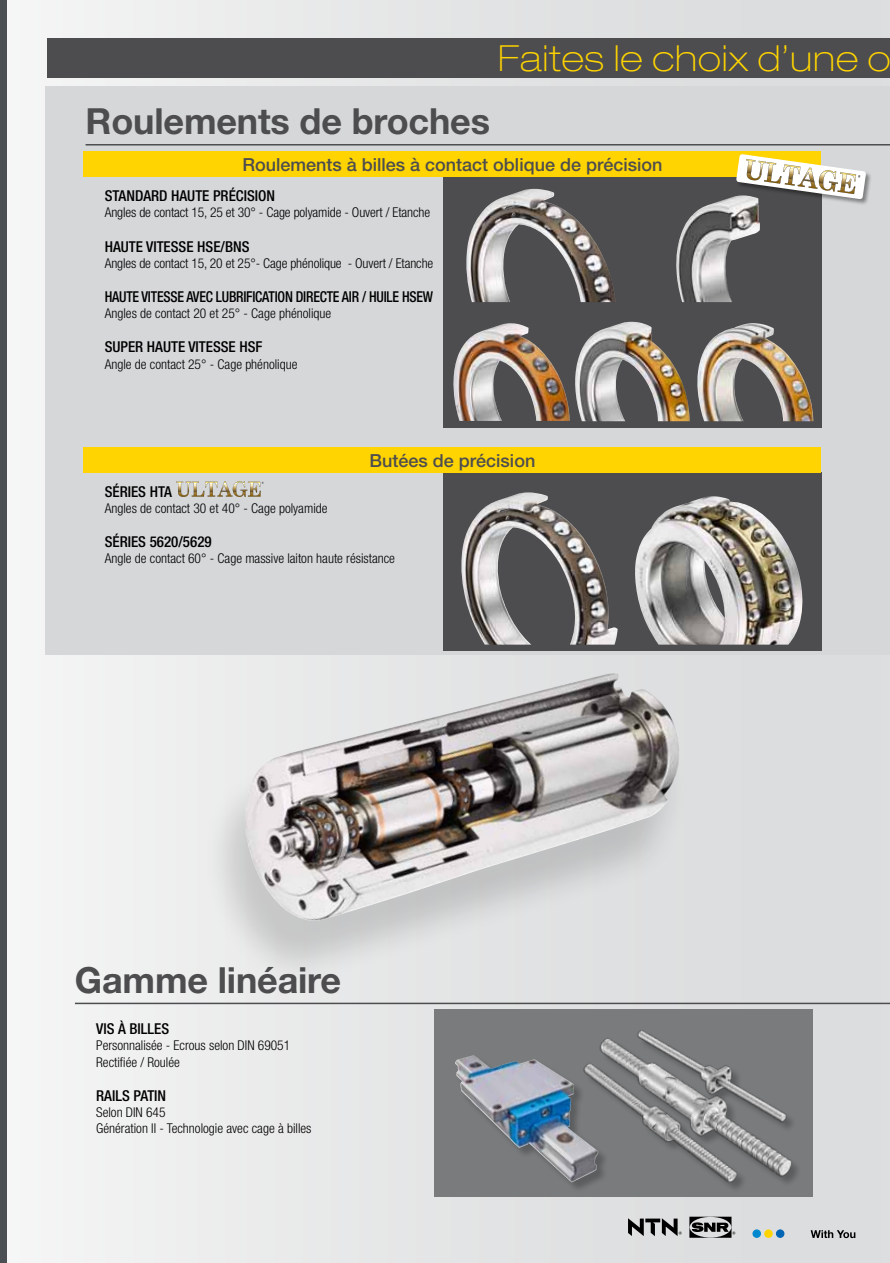
<style>
.page{position:relative;width:890px;height:1263px;background:#fff}
.page>*{position:absolute;margin:0;border:0;box-sizing:border-box;transform-origin:0 0}
.t1{font:700 36px "Helvetica Neue";letter-spacing:-.005em;color:#4d4d4f}
.t2{font:100 expanded 36px "Helvetica Neue";letter-spacing:.025em;color:#ffd400}
.t3{font:500 18px "Helvetica Neue";color:#4d4d4f}
.t4{font:500 condensed 15px "Helvetica Neue";color:#000}
.t5{font:500 condensed 15px "Helvetica Neue";color:#000;scale:.92 1}
.t6{font:300 condensed 13.5px/16.2px "Helvetica Neue";color:#000}
</style>
<div class="page">
<div style="left:7px;top:0;width:883px;height:1262px;background:linear-gradient(to right,#f3f3f3,#d7d8d9)"></div>
<div style="left:0;top:0;width:7px;height:1262px;background:#4b4f53"></div>
<svg style="left:628px;top:1217px;width:54px;height:18px"></svg>
<svg style="left:689px;top:1216px;width:46px;height:21px"></svg>
<svg style="left:810px;top:1229px;width:45px;height:8px"></svg>
<div style="left:752px;top:1229px;width:9px;height:8px;background:#0089cf;border-radius:50%"></div>
<div style="left:776px;top:1229px;width:8px;height:8px;background:#0066b3;border-radius:50%"></div>
<div style="left:764px;top:1229px;width:8px;height:8px;background:#ffd400;border-radius:50%"></div>
<div style="left:45px;top:86px;width:845px;height:568px;background:#d5d7d8"></div>
<div style="left:443px;top:176px;width:378px;height:251px;background:#4d4d4f"></div>
<div style="left:443px;top:472px;width:378px;height:179px;background:#4d4d4f"></div>
<div style="left:434px;top:1009px;width:379px;height:187px;background:#797b7d"></div>
<div style="left:83px;top:151px;width:738px;height:25px;background:#ffd400"></div>
<div style="left:83px;top:446px;width:738px;height:26px;background:#ffd400"></div>
<hr style="left:86px;top:144px;width:804px;height:1px;background:#4d4d4f">
<div style="left:47px;top:38px;width:843px;height:40px;background:#4d4d4f"></div>
<hr style="left:75px;top:1002px;width:815px;height:1px;background:#4d4d4f">
<div style="left:736px;top:154px;width:136px;height:52px;background:#000;opacity:.4"></div>
<svg style="left:736px;top:154px;width:130px;height:45px"></svg>
<svg style="left:176px;top:481px;width:88px;height:16px"></svg>
<img style="left:466px;top:189px;width:149px;height:113px">
<img style="left:676px;top:195px;width:84px;height:107px">
<img style="left:453px;top:323px;width:116px;height:98px">
<img style="left:461px;top:492px;width:156px;height:152px">
<div style="left:201px;top:685px;width:490px;height:302px;background:#000;opacity:.15"></div>
<img style="left:244px;top:673px;width:436px;height:248px">
<img style="left:635px;top:496px;width:168px;height:148px">
<img style="left:455px;top:1055px;width:124px;height:127px">
<img style="left:579px;top:1030px;width:219px;height:159px">
<img style="left:697px;top:323px;width:116px;height:98px">
<img style="left:575px;top:322px;width:114px;height:99px">
<h1 class="t2" style="left:498px;top:37px;width:394px">Faites le choix d’une o</h1>
<h1 class="t1" style="left:86px;top:99px;width:406px">Roulements de broches</h1>
<h2 class="t3" style="left:242px;top:154px;width:421px">Roulements à billes à contact oblique de précision</h2>
<p class="t4" style="left:105px;top:187px;width:172px">STANDARD HAUTE PRÉCISION</p>
<p class="t6" style="left:105px;top:204px;width:327px">Angles de contact 15, 25 et 30° - Cage polyamide - Ouvert / Etanche</p>
<p class="t4" style="left:105px;top:237px;width:146px">HAUTE VITESS E HSE/BNS</p>
<p class="t6" style="left:105px;top:255px;width:330px">Angles de contact 15, 20 et 25°- Cage phénolique - Ouvert / Etanche</p>
<p class="t5" style="left:105px;top:288px;width:358px">HAUTE VITESSE AVEC LUBRIFICATION DIRECTE AIR / HUILE HSEW</p>
<p class="t6" style="left:105px;top:305px;width:228px">Angles de contact 20 et 25° - Cage phénolique</p>
<p class="t4" style="left:105px;top:338px;width:158px">SUPER HAUTE VITESSE HSF</p>
<p class="t6" style="left:105px;top:355px;width:194px">Angle de contact 25° - Cage phénolique</p>
<h2 class="t3" style="left:369px;top:449px;width:167px">Butées de précision</h2>
<p class="t4" style="left:105px;top:482px;width:62px">SÉRIES HTA</p>
<p class="t6" style="left:105px;top:500px;width:224px">Angles de contact 30 et 40° - Cage polyamide</p>
<p class="t4" style="left:105px;top:533px;width:109px">SÉRIES 5620/5629</p>
<p class="t6" style="left:105px;top:550px;width:292px">Angle de contact 60° - Cage massive laiton haute résistance</p>
<h1 class="t1" style="left:75px;top:957px;width:268px">Gamme linéaire</h1>
<p class="t4" style="left:96px;top:1019px;width:74px">VIS À BILLES</p>
<p class="t6" style="left:96px;top:1037px;width:195px">Personnalisée - Ecrous selon DIN 69051<br>Rectifiée / Roulée</p>
<p class="t4" style="left:96px;top:1086px;width:72px">RAILS PATIN</p>
<p class="t6" style="left:96px;top:1103px;width:217px">Selon DIN 645<br>Génération II - Technologie avec cage à billes</p>
</div>
